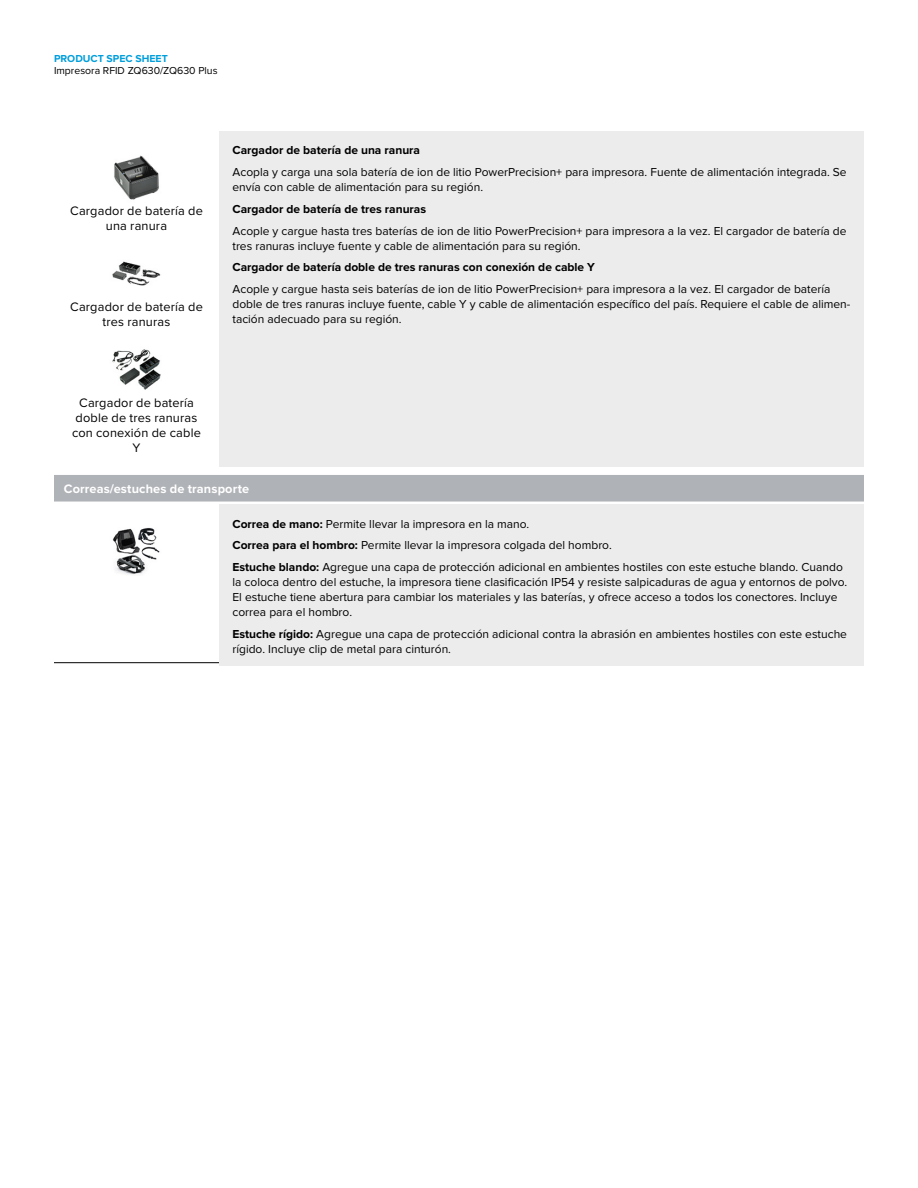
<style>
.page{position:relative;width:918px;height:1188px;background:#fff}
.page>*{position:absolute;margin:0;border:0;box-sizing:border-box;transform-origin:0 0}
.t1{font:12.75px/15px "Proxima Nova";letter-spacing:.015em;color:#000;text-align:center}
.t2{font:700 12.75px "Proxima Nova";letter-spacing:.01em;color:#fff}
.t3{font:12px/15px "Proxima Nova";color:#000}
.t4{font:700 12px "Proxima Nova";color:#000}
.t5{font:10.5px "Proxima Nova";color:#000}
.t6{font:700 10.5px "Proxima Nova";color:#009edb}
.s1{font-weight:700}
</style>
<div class="page">
<hr style="left:54px;top:662px;width:810px;height:1px;background:#000">
<div style="left:219px;top:131px;width:645px;height:336px;background:#ececed"></div>
<img style="left:114px;top:155px;width:45px;height:45px">
<img style="left:112px;top:261px;width:49px;height:25px">
<img style="left:112px;top:349px;width:49px;height:41px">
<div style="left:54px;top:473px;width:810px;height:30px;background:#afb2b6"></div>
<hr style="left:54px;top:472px;width:810px;height:3px;background:#fff">
<hr style="left:54px;top:502px;width:810px;height:3px;background:#fff">
<div style="left:219px;top:505px;width:645px;height:161px;background:#ececed"></div>
<img style="left:112px;top:528px;width:48px;height:47px">
<p class="t6" style="left:54px;top:52px;width:115px">PRODUCT SPEC SHEET</p>
<p class="t5" style="left:54px;top:64px;width:165px">Impresora RFID ZQ630/ZQ630 Plus</p>
<p class="t1" style="left:70px;top:204px;width:134px">Cargador de batería de una ranura</p>
<p class="t1" style="left:70px;top:300px;width:134px">Cargador de batería de tres ranuras</p>
<p class="t4" style="left:232px;top:144px;width:189px">Cargador de batería de una ranura</p>
<p class="t3" style="left:232px;top:165px;width:616px">Acopla y carga una sola batería de ion de litio PowerPrecision+ para impresora. Fuente de alimentación integrada. Se envía con cable de alimentación para su región.</p>
<p class="t4" style="left:232px;top:202px;width:195px">Cargador de batería de tres ranuras</p>
<p class="t3" style="left:232px;top:223px;width:616px">Acople y cargue hasta tres baterías de ion de litio PowerPrecision+ para impresora a la vez. El cargador de batería de tres ranuras incluye fuente y cable de alimentación para su región.</p>
<p class="t4" style="left:232px;top:261px;width:364px">Cargador de batería doble de tres ranuras con conexión de cable Y</p>
<p class="t3" style="left:232px;top:282px;width:619px">Acople y cargue hasta seis baterías de ion de litio PowerPrecision+ para impresora a la vez. El cargador de batería doble de tres ranuras incluye fuente, cable Y y cable de alimentación específico del país. Requiere el cable de alimen&shy;tación adecuado para su región.</p>
<p class="t1" style="left:72px;top:396px;width:130px">Cargador de batería doble de tres ranuras con conexión de cable<br>Y</p>
<p class="t2" style="left:64px;top:482px;width:187px">Correas/estuches de transporte</p>
<p class="t3" style="left:232px;top:513px;width:612px;line-height:21.8px"><span class="s1">Correa de mano:</span> Permite llevar la impresora en la mano.<br><span class="s1">Correa para el hombro:</span> Permite llevar la impresora colgada del hombro.<br><span class="s1">Estuche blando:</span> Agregue una capa de protección adicional en ambientes hostiles con este estuche blando. Cuando</p>
<p class="t3" style="left:232px;top:575px;width:616px">la coloca dentro del estuche, la impresora tiene clasificación IP54 y resiste salpicaduras de agua y entornos de polvo.<br>El estuche tiene abertura para cambiar los materiales y las baterías, y ofrece acceso a todos los conectores. Incluye correa para el hombro.</p>
<p class="t3" style="left:232px;top:626px;width:616px"><span class="s1">Estuche rígido:</span> Agregue una capa de protección adicional contra la abrasión en ambientes hostiles con este estuche rígido. Incluye clip de metal para cinturón.</p>
</div>
